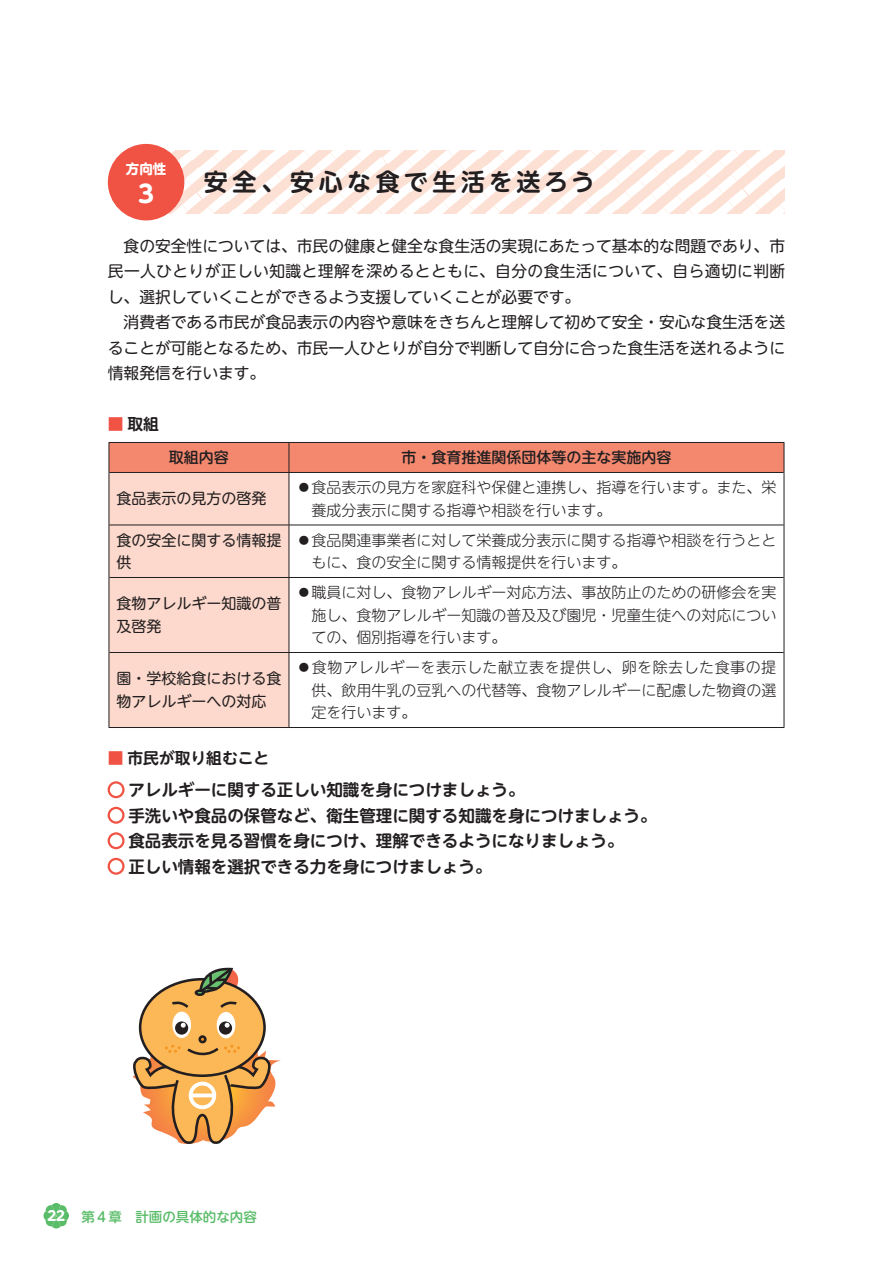
<style>
.page{position:relative;width:893px;height:1263px;background:#fff}
.page>*{position:absolute;margin:0;border:0;box-sizing:border-box;transform-origin:0 0}
.t1{font:700 24px "UD Shin M Go Pro De";letter-spacing:.18em;color:#231f20}
.t2{font:700 24px "UD Shin M Go Pro";color:#fff}
.t3{font:700 16.5px "UD Shin M Go Pr 6 N De";color:#231f20}
.t4{font:15.75px/25.5px "UD Shin M Go Pr 6 N";color:#231f20;text-align:justify}
.t5{font:700 15.75px "UD Shin M Go Pr 6 N De";color:#231f20}
.t6{font:300 15px/22.5px "UD Shin M Go Pr 6 N";color:#231f20}
.t7{font:15px/22.5px "UD Shin M Go Pr 6 N";color:#231f20}
.t8{font:500 15px "UD Shin M Go Pr 6 N";color:#231f20}
.t9{font:500 13.5px "UD Shin M Go Pr 6 N";color:#59bc68}
.t10{font:700 13.5px "UD Shin M Go Pro";color:#fff}
.s1{color:#f05243}
.s2{font-weight:700;color:#fff}
</style>
<div class="page">
<svg style="left:43px;top:1203px;width:26px;height:25px"></svg>
<svg style="left:167px;top:150px;width:618px;height:64px;fill:#fde6dc"></svg>
<div style="left:108px;top:144px;width:76px;height:76px;background:#f05243;border-radius:50%"></div>
<div style="left:110px;top:473px;width:179px;height:254px;background:#fcd9cc"></div>
<hr style="left:109px;top:472px;width:1px;height:53px;background:#231f20">
<hr style="left:784px;top:472px;width:1px;height:53px;background:#231f20">
<hr style="left:109px;top:525px;width:1px;height:52px;background:#231f20">
<hr style="left:784px;top:525px;width:1px;height:52px;background:#231f20">
<hr style="left:109px;top:577px;width:1px;height:75px;background:#231f20">
<hr style="left:784px;top:577px;width:1px;height:75px;background:#231f20">
<hr style="left:109px;top:652px;width:1px;height:75px;background:#231f20">
<hr style="left:784px;top:652px;width:1px;height:75px;background:#231f20">
<hr style="left:109px;top:727px;width:180px;height:1px;background:#231f20">
<hr style="left:289px;top:727px;width:495px;height:1px;background:#231f20">
<div style="left:109px;top:442px;width:676px;height:30px;background:#f4886f"></div>
<hr style="left:109px;top:472px;width:180px;height:1px;background:#231f20">
<hr style="left:289px;top:472px;width:495px;height:1px;background:#231f20">
<hr style="left:289px;top:473px;width:1px;height:52px;background:#231f20">
<hr style="left:109px;top:525px;width:180px;height:1px;background:#231f20">
<hr style="left:289px;top:525px;width:495px;height:1px;background:#231f20">
<hr style="left:289px;top:525px;width:1px;height:52px;background:#231f20">
<hr style="left:109px;top:577px;width:180px;height:1px;background:#231f20">
<hr style="left:289px;top:577px;width:495px;height:1px;background:#231f20">
<hr style="left:289px;top:578px;width:1px;height:74px;background:#231f20">
<hr style="left:109px;top:652px;width:180px;height:1px;background:#231f20">
<hr style="left:289px;top:652px;width:495px;height:1px;background:#231f20">
<hr style="left:289px;top:653px;width:1px;height:74px;background:#231f20">
<svg style="left:133px;top:968px;width:148px;height:176px"></svg>
<div style="left:189px;top:1082px;width:27px;height:27px;border:4px solid #fff;border-radius:50%"></div>
<svg style="left:191px;top:1093px;width:23px;height:4px"></svg>
<p class="t10" style="left:126px;top:158px;width:42px">方向性</p>
<h1 class="t2" style="left:138px;top:174px;width:17px">3</h1>
<p class="t4" style="left:108px;top:232px;width:679px;text-indent:16px">食の安全性については、市民の健康と健全な食生活の実現にあたって基本的な問題であり、市民一人ひとりが正しい知識と理解を深めるとともに、自分の食生活について、自ら適切に判断し、選択していくことができるよう支援していくことが必要です。</p>
<p class="t4" style="left:108px;top:309px;width:679px;text-indent:16px">消費者である市民が食品表示の内容や意味をきちんと理解して初めて安全・安心な食生活を送ることが可能となるため、市民一人ひとりが自分で判断して自分に合った食生活を送れるように情報発信を行います。</p>
<p class="t5" style="left:108px;top:411px;width:53px"><span class="s1">■</span> 取組</p>
<h1 class="t1" style="left:204px;top:163px;width:393px">安全、安心な食で生活を送ろう</h1>
<p class="t8" style="left:169px;top:445px;width:61px">取組内容</p>
<p class="t8" style="left:401px;top:445px;width:271px">市・食育推進関係団体等の主な実施内容</p>
<p class="t7" style="left:116px;top:487px;width:151px">食品表示の見方の啓発</p>
<p class="t6" style="left:311px;top:475px;width:466px;text-indent:-15px">⃝食品表示の見方を家庭科や保健と連携し、指導を行います。また、栄養成分表示に関する指導や相談を行います。</p>
<p class="t7" style="left:116px;top:528px;width:166px">食の安全に関する情報提供</p>
<p class="t6" style="left:311px;top:528px;width:466px;text-indent:-15px">⃝食品関連事業者に対して栄養成分表示に関する指導や相談を行うとともに、食の安全に関する情報提供を行います。</p>
<p class="t7" style="left:116px;top:592px;width:166px">食物アレルギー知識の普及啓発</p>
<p class="t6" style="left:311px;top:580px;width:466px;text-align:justify;text-indent:-15px">⃝職員に対し、食物アレルギー対応方法、事故防止のための研修会を実施し、食物アレルギー知識の普及及び園児・児童生徒への対応についての、個別指導を行います。</p>
<p class="t7" style="left:116px;top:667px;width:166px">園・学校給食における食物アレルギーへの対応</p>
<p class="t6" style="left:311px;top:655px;width:466px;text-align:justify;text-indent:-15px">⃝食物アレルギーを表示した献立表を提供し、卵を除去した食事の提供、飲用牛乳の豆乳への代替等、食物アレルギーに配慮した物資の選定を行います。</p>
<p class="t5" style="left:108px;top:745px;width:163px"><span class="s1">■</span> 市民が取り組むこと</p>
<p class="t3" style="left:108px;top:776px;width:418px"><span class="s1">●</span> アレルギーに関する正しい知識を身につけましょう。</p>
<p class="t3" style="left:108px;top:801px;width:550px"><span class="s1">●</span> 手洗いや食品の保管など、衛生管理に関する知識を身につけましょう。</p>
<p class="t3" style="left:108px;top:827px;width:517px"><span class="s1">●</span> 食品表示を見る習慣を身につけ、理解できるようになりましょう。</p>
<p class="t3" style="left:108px;top:852px;width:385px"><span class="s1">●</span> 正しい情報を選択できる力を身につけましょう。</p>
<p class="t9" style="left:47px;top:1205px;width:211px"><span class="s2">22</span> 第４章　計画の具体的な内容</p>
</div>
